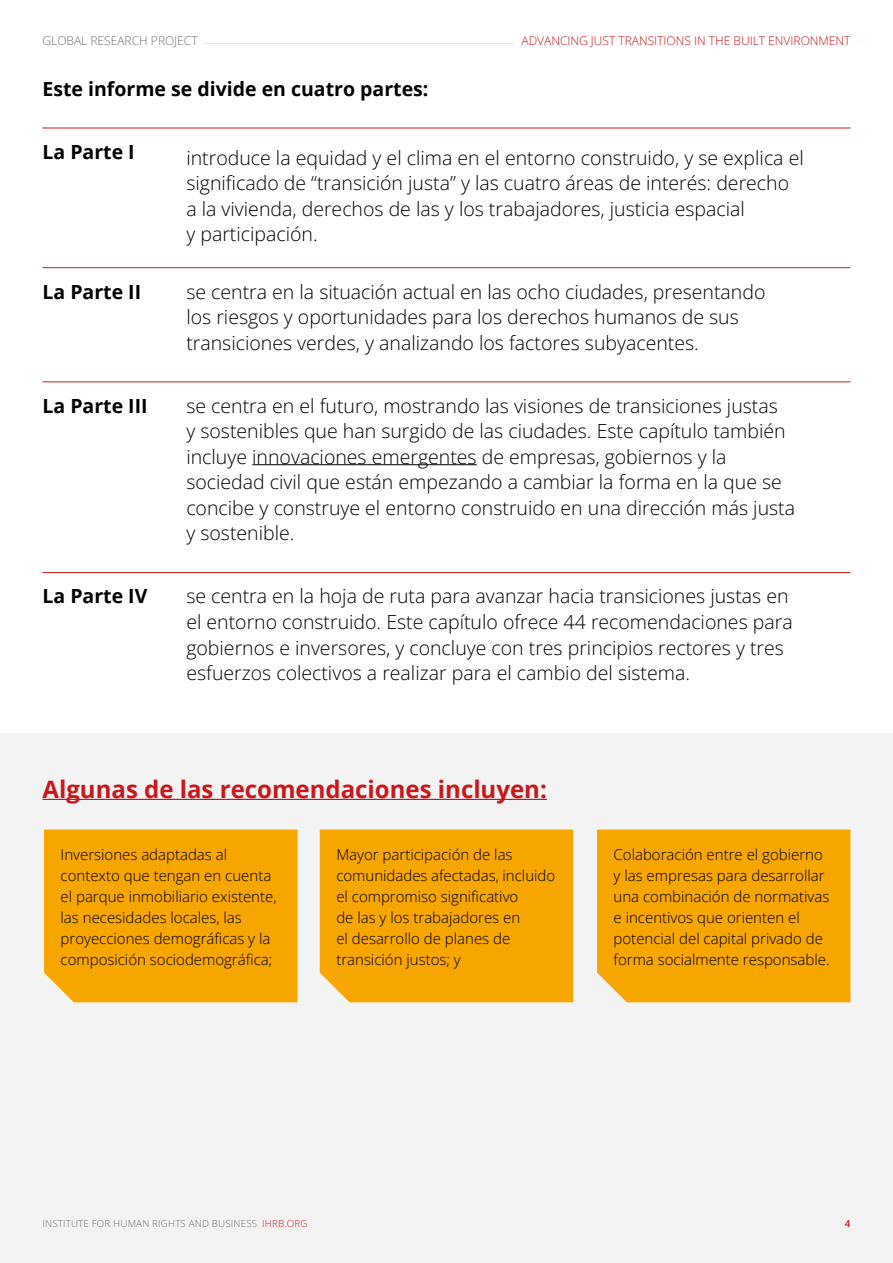
<style>
.page{position:relative;width:893px;height:1263px;background:#fff}
.page>*{position:absolute;margin:0;border:0;box-sizing:border-box;transform-origin:0 0}
.t1{font:700 24px "Open Sans";color:#cc171a}
.t2{font:19.5px/25.5px "Open Sans";color:#000}
.t3{font:700 19.5px "Open Sans";color:#000}
.t4{font:15px/21px "Open Sans";color:#000}
.t5{font:12px "Open Sans";color:#cc171a}
.t6{font:12px "Open Sans";color:#706f6f}
.t7{font:9.75px "Open Sans";letter-spacing:.02em;color:#706f6f}
.t8{font:600 9.75px "Open Sans";color:#cc171a}
.s1{color:#cc171a}
</style>
<div class="page">
<hr style="left:204px;top:43px;width:309px;height:1px;background:#e3e3e3">
<hr style="left:43px;top:128px;width:807px;height:1px;background:#cc171a">
<hr style="left:43px;top:267px;width:807px;height:1px;background:#cc171a">
<hr style="left:43px;top:381px;width:807px;height:1px;background:#cc171a">
<hr style="left:43px;top:572px;width:807px;height:1px;background:#cc171a">
<hr style="left:252px;top:464px;width:225px;height:1px;background:#000">
<div style="left:0;top:733px;width:893px;height:530px;background:#f3f3f3"></div>
<div style="left:44px;top:829px;width:253px;height:173px;background:#f7a600"></div>
<div style="left:320px;top:829px;width:253px;height:173px;background:#f7a600"></div>
<div style="left:597px;top:829px;width:253px;height:173px;background:#f7a600"></div>
<hr style="left:43px;top:799px;width:504px;height:1px;background:#cc171a">
<p class="t6" style="left:43px;top:32px;width:157px">GLOBAL RESEARCH PROJECT</p>
<p class="t5" style="left:521px;top:32px;width:330px">ADVANCING JUST TRANSITIONS IN THE BUILT ENVIRONMENT</p>
<p class="t3" style="left:43px;top:75px;width:387px">Este informe se divide en cuatro partes:</p>
<p class="t3" style="left:43px;top:138px;width:94px">La Parte I</p>
<p class="t3" style="left:43px;top:278px;width:100px">La Parte II</p>
<p class="t2" style="left:186px;top:144px;width:619px">introduce la equidad y el clima en el entorno construido, y se explica el significado de “transición justa” y las cuatro áreas de interés: derecho a la vivienda, derechos de las y los trabajadores, justicia espacial<br>y participación.</p>
<p class="t2" style="left:186px;top:278px;width:581px">se centra en la situación actual en las ocho ciudades, presentando los riesgos y oportunidades para los derechos humanos de sus transiciones verdes, y analizando los factores subyacentes.</p>
<p class="t3" style="left:43px;top:392px;width:107px">La Parte III</p>
<p class="t2" style="left:186px;top:392px;width:610px">se centra en el futuro, mostrando las visiones de transiciones justas<br>y sostenibles que han surgido de las ciudades. Este capítulo también incluye innovaciones emergentes de empresas, gobiernos y la sociedad civil que están empezando a cambiar la forma en la que se concibe y construye el entorno construido en una dirección más justa y sostenible.</p>
<p class="t3" style="left:43px;top:583px;width:106px">La Parte IV</p>
<p class="t2" style="left:186px;top:583px;width:608px">se centra en la hoja de ruta para avanzar hacia transiciones justas en el entorno construido. Este capítulo ofrece 44 recomendaciones para gobiernos e inversores, y concluye con tres principios rectores y tres esfuerzos colectivos a realizar para el cambio del sistema.</p>
<p class="t1" style="left:43px;top:772px;width:506px">Algunas de las recomendaciones incluyen:</p>
<p class="t4" style="left:61px;top:843px;width:218px">Inversiones adaptadas al contexto que tengan en cuenta el parque inmobiliario existente, las necesidades locales, las proyecciones demográficas y la composición sociodemográfica;</p>
<p class="t4" style="left:336px;top:843px;width:220px">Mayor participación de las comunidades afectadas, incluido el compromiso significativo<br>de las y los trabajadores en<br>el desarrollo de planes de transición justos; y</p>
<p class="t4" style="left:614px;top:843px;width:218px">Colaboración entre el gobierno y las empresas para desarrollar una combinación de normativas e incentivos que orienten el potencial del capital privado de forma socialmente responsable.</p>
<p class="t7" style="left:43px;top:1217px;width:267px">INSTITUTE FOR HUMAN RIGHTS AND BUSINESS <span class="s1">IHRB.ORG</span></p>
<p class="t8" style="left:845px;top:1217px;width:7px">4</p>
</div>
